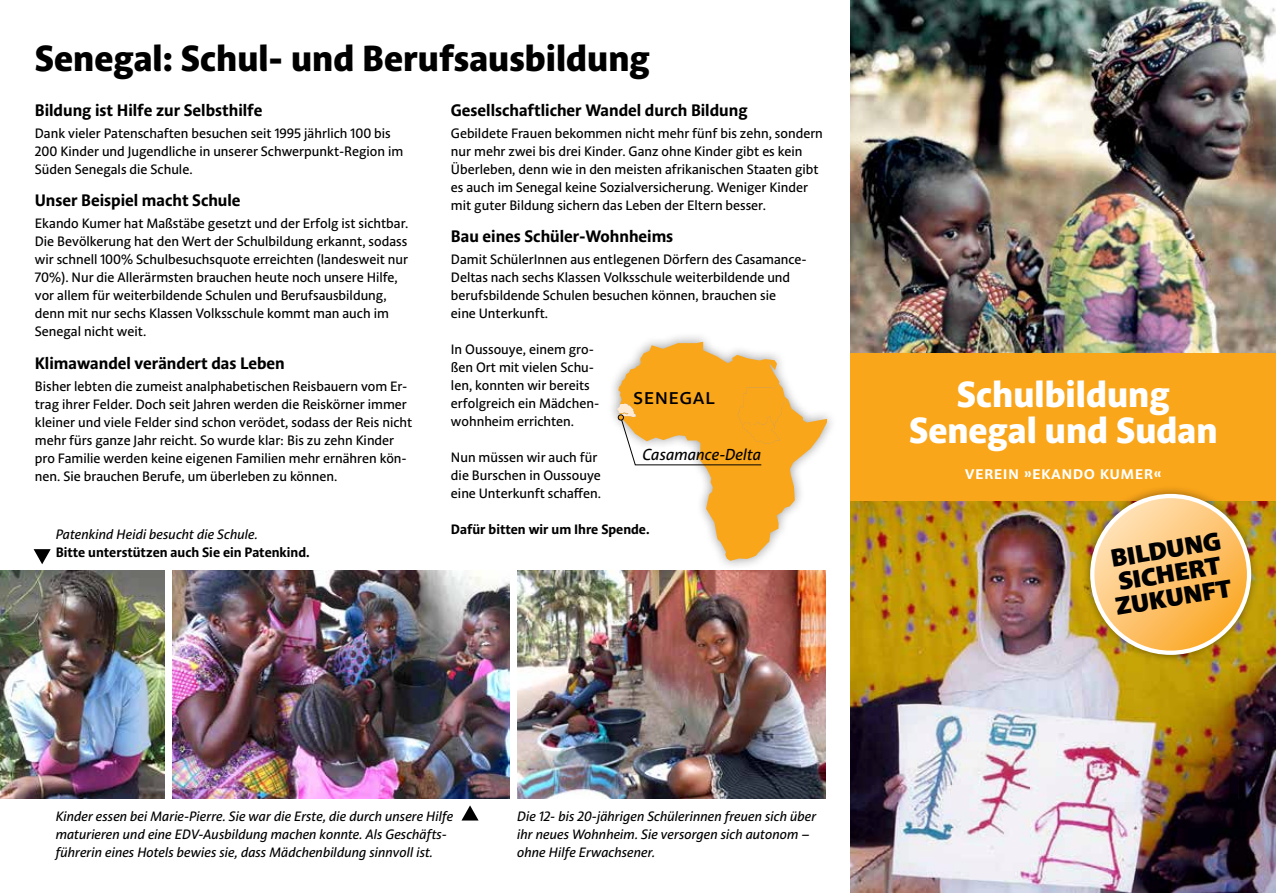
<style>
.page{position:relative;width:1276px;height:893px;background:#fff}
.page>*{position:absolute;margin:0;border:0;box-sizing:border-box;transform-origin:0 0}
.t1{font:800 36px "Acorde";color:#000}
.t2{font:800 36px/36px "Acorde";color:#fff;text-align:center}
.t3{font:800 31.5px/24px "Acorde";color:#000}
.t4{font:500 21.9px "Acorde";letter-spacing:.02em;color:#000}
.t5{font:600 18px "Acorde";letter-spacing:.02em;color:#fff}
.t6{font:700 16.5px "Acorde";color:#000}
.t7{font:italic 500 15.75px "Acorde";color:#000}
.t8{font:500 13.5px/18px "Acorde";color:#000}
.t9{font:italic 500 13.5px/18px "Acorde";color:#000}
.t10{font:700 13.5px "Acorde";color:#000}
</style>
<div class="page">
<img style="left:517px;top:571px;width:308px;height:228px">
<img style="left:172px;top:571px;width:337px;height:228px">
<div style="left:607px;top:331px;width:230px;height:240px;background:#000;opacity:.4"></div>
<svg style="left:618px;top:342px;width:209px;height:219px"></svg>
<svg style="left:617px;top:384px;width:171px;height:82px;background:#f5b344"></svg>
<div style="left:618px;top:414px;width:6px;height:7px;border:1px solid #000;border-radius:50%"></div>
<div style="left:850px;top:0;width:426px;height:893px;background:#faa61a"></div>
<img style="left:850px;top:0;width:426px;height:353px">
<img style="left:850px;top:502px;width:426px;height:391px">
<div style="left:1081px;top:485px;width:179px;height:179px;background:#000;opacity:.4"></div>
<svg style="left:1092px;top:496px;width:157px;height:157px;background:#fdc777"></svg>
<div style="left:1090px;top:494px;width:161px;height:161px;border:4px solid #fff;border-radius:50%"></div>
<img style="left:0;top:571px;width:164px;height:228px">
<svg style="left:34px;top:549px;width:17px;height:15px"></svg>
<svg style="left:462px;top:805px;width:16px;height:15px"></svg>
<h1 class="t1" style="left:35px;top:36px;width:616px">Senegal: Schul- und Berufsausbildung</h1>
<p class="t6" style="left:35px;top:100px;width:229px">Bildung ist Hilfe zur Selbsthilfe</p>
<p class="t8" style="left:35px;top:125px;width:370px">Dank vieler Patenschaften besuchen seit 1995 jährlich 100 bis<br>200 Kinder und Jugendliche in unserer Schwerpunkt-Region im<br>Süden Senegals die Schule.</p>
<p class="t6" style="left:35px;top:190px;width:207px">Unser Beispiel macht Schule</p>
<p class="t8" style="left:35px;top:215px;width:375px">Ekando Kumer hat Maßstäbe gesetzt und der Erfolg ist sichtbar.<br>Die Bevölkerung hat den Wert der Schulbildung erkannt, sodass wir schnell 100% Schulbesuchsquote erreichten (landesweit nur 70%). Nur die Allerärmsten brauchen heute noch unsere Hilfe, vor allem für weiterbildende Schulen und Berufsausbildung, denn mit nur sechs Klassen Volksschule kommt man auch im Senegal nicht weit.</p>
<p class="t6" style="left:35px;top:353px;width:251px">Klimawandel verändert das Leben</p>
<p class="t8" style="left:35px;top:378px;width:379px">Bisher lebten die zumeist analphabetischen Reisbauern vom Er&shy;trag ihrer Felder. Doch seit Jahren werden die Reiskörner immer kleiner und viele Felder sind schon verödet, sodass der Reis nicht mehr fürs ganze Jahr reicht. So wurde klar: Bis zu zehn Kinder pro Familie werden keine eigenen Familien mehr ernähren kön&shy;nen. Sie brauchen Berufe, um überleben zu können.</p>
<p class="t6" style="left:451px;top:100px;width:298px">Gesellschaftlicher Wandel durch Bildung</p>
<p class="t8" style="left:451px;top:125px;width:373px">Gebildete Frauen bekommen nicht mehr fünf bis zehn, sondern nur mehr zwei bis drei Kinder. Ganz ohne Kinder gibt es kein Überleben, denn wie in den meisten afrikanischen Staaten gibt es auch im Senegal keine Sozialversicherung. Weniger Kinder mit guter Bildung sichern das Leben der Eltern besser.</p>
<p class="t6" style="left:451px;top:226px;width:224px">Bau eines Schüler-Wohnheims</p>
<p class="t8" style="left:451px;top:251px;width:357px">Damit SchülerInnen aus entlegenen Dörfern des Casamance-Deltas nach sechs Klassen Volksschule weiterbildende und berufsbildende Schulen besuchen können, brauchen sie<br>eine Unterkunft.</p>
<p class="t8" style="left:451px;top:341px;width:150px">In Oussouye, einem gro&shy;ßen Ort mit vielen Schu&shy;len, konnten wir bereits erfolgreich ein Mädchen&shy;wohnheim errichten.</p>
<p class="t8" style="left:451px;top:449px;width:152px">Nun müssen wir auch für die Burschen in Oussouye eine Unterkunft schaffen.</p>
<p class="t10" style="left:451px;top:521px;width:200px">Dafür bitten wir um Ihre Spende.</p>
<h3 class="t4" style="left:633px;top:383px;width:83px">Sen egal</h3>
<p class="t7" style="left:642px;top:446px;width:120px">Casamance-Delta</p>
<p class="t9" style="left:56px;top:526px;width:204px">Patenkind Heidi besucht die Schule.</p>
<p class="t10" style="left:56px;top:544px;width:255px">Bitte unterstützen auch Sie ein Patenkind.</p>
<p class="t9" style="left:56px;top:808px;width:399px">Kinder essen bei Marie-Pierre. Sie war die Erste, die durch unsere Hilfe maturieren und eine EDV-Ausbildung machen konnte. Als Geschäfts&shy;führerin eines Hotels bewies sie, dass Mädchenbildung sinnvoll ist.</p>
<p class="t9" style="left:517px;top:808px;width:300px">Die 12- bis 20-jährigen Schülerinnen freuen sich über ihr neues Wohnheim. Sie versorgen sich autonom – ohne Hilfe Erwachsener.</p>
<h1 class="t2" style="left:909px;top:378px;width:310px">Schulbildung<br>Senegal und Sudan</h1>
<h3 class="t5" style="left:964px;top:462px;width:198px">Verein »Ekando Kumer«</h3>
<h2 class="t3" style="left:1106px;top:546px;width:119px;rotate:-9deg">Bildung sichert<br>Zukunft</h2>
</div>
